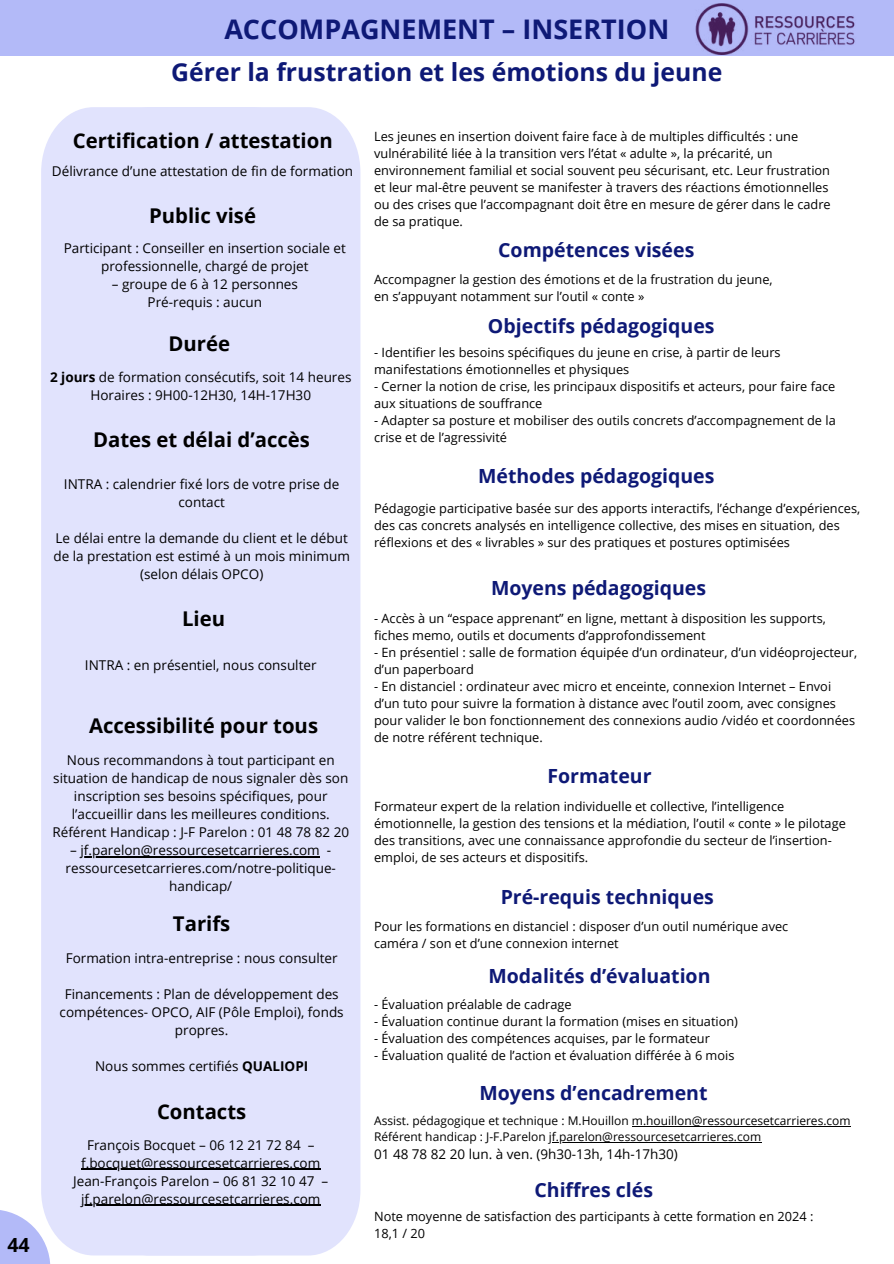
<style>
.page{position:relative;width:894px;height:1264px;background:#fff}
.page>*{position:absolute;margin:0;border:0;box-sizing:border-box;transform-origin:0 0}
.t1{font:700 27px "Open Sans";color:#0e1976}
.t2{font:700 24.75px "Open Sans";color:#0e1976}
.t3{font:700 20.25px "Open Sans";color:#000}
.t4{font:700 19.5px "Open Sans";color:#0e1976}
.t5{font:700 19.5px "Open Sans";color:#000}
.t6{font:13.5px/18px "Open Sans";color:#000;text-align:center}
.t7{font:12.75px/17px "Open Sans";color:#000}
.t8{font:12px/15.9px "Open Sans";color:#000}
.s1{font-weight:700}
</style>
<div class="page">
<div style="left:0;top:0;width:893px;height:55px;background:#b3baf8"></div>
<img style="left:695px;top:3px;width:160px;height:52px">
<svg style="left:304px;top:107px;width:56px;height:1148px;background:#e3e5fd"></svg>
<div style="left:304px;top:122px;width:44px;height:1118px;background:#e1e3fd"></div>
<div style="left:41px;top:107px;width:263px;height:1148px;background:#e1e3fd"></div>
<div style="left:53px;top:122px;width:239px;height:1118px;background:#e1e3fd"></div>
<hr style="left:81px;top:1168px;width:239px;height:1px;background:#000">
<hr style="left:81px;top:1204px;width:239px;height:1px;background:#000">
<hr style="left:81px;top:856px;width:239px;height:1px;background:#000">
<svg style="left:0;top:1209px;width:50px;height:54px;fill:#b3baf8"></svg>
<hr style="left:631px;top:1125px;width:219px;height:1px;background:#000">
<hr style="left:548px;top:1141px;width:213px;height:1px;background:#000">
<h3 class="t5" style="left:7px;top:1230px;width:24px">44</h3>
<h1 class="t1" style="left:224px;top:10px;width:446px">ACCOMPAGNEMENT – INSERTION</h1>
<h2 class="t2" style="left:171px;top:55px;width:552px">Gérer la frustration et les émotions du jeune</h2>
<h3 class="t3" style="left:73px;top:126px;width:261px">Certification / attestation</h3>
<p class="t6" style="left:52px;top:161px;width:302px">Délivrance d’une attestation de fin de formation</p>
<h3 class="t3" style="left:149px;top:201px;width:108px">Public visé</h3>
<p class="t6" style="left:64px;top:239px;width:283px">Participant : Conseiller en insertion sociale et professionnelle, chargé de projet</p>
<p class="t6" style="left:112px;top:275px;width:188px">– groupe de 6 à 12 personnes<br>Pré-requis : aucun</p>
<h3 class="t3" style="left:168px;top:329px;width:63px">Durée</h3>
<p class="t6" style="left:50px;top:367px;width:303px"><span class="s1">2 jours</span> de formation consécutifs, soit 14 heures<br>Horaires : 9H00-12H30, 14H-17H30</p>
<h3 class="t3" style="left:93px;top:425px;width:218px">Dates et délai d’accès</h3>
<p class="t6" style="left:64px;top:474px;width:277px">INTRA : calendrier fixé lors de votre prise de contact</p>
<p class="t6" style="left:53px;top:528px;width:298px">Le délai entre la demande du client et le début de la prestation est estimé à un mois minimum (selon délais OPCO)</p>
<h3 class="t3" style="left:182px;top:604px;width:45px">Lieu</h3>
<p class="t6" style="left:85px;top:655px;width:233px">INTRA : en présentiel, nous consulter</p>
<h3 class="t3" style="left:89px;top:711px;width:230px">Accessibilité pour tous</h3>
<p class="t6" style="left:52px;top:751px;width:298px">Nous recommandons à tout participant en situation de handicap de nous signaler dès son inscription ses besoins spécifiques, pour l’accueillir dans les meilleures conditions.<br>Référent Handicap : J-F Parelon : 01 48 78 82 20</p>
<p class="t6" style="left:66px;top:841px;width:272px">– jf.parelon@ressourcesetcarrieres.com - ressourcesetcarrieres.com/notre-politique&shy;handicap/</p>
<h3 class="t3" style="left:173px;top:909px;width:59px">Tarifs</h3>
<p class="t6" style="left:66px;top:949px;width:273px">Formation intra-entreprise : nous consulter</p>
<p class="t6" style="left:60px;top:985px;width:285px">Financements : Plan de développement des compétences- OPCO, AIF (Pôle Emploi), fonds propres.</p>
<p class="t6" style="left:95px;top:1057px;width:215px">Nous sommes certifiés <span class="s1">QUALIOPI</span></p>
<h3 class="t3" style="left:157px;top:1096px;width:91px">Contacts</h3>
<p class="t6" style="left:73px;top:1135px;width:256px">François Bocquet – 06 12 21 72 84 – f.bocquet@ressourcesetcarrieres.com Jean-François Parelon – 06 81 32 10 47 – jf.parelon@ressourcesetcarrieres.com</p>
<p class="t7" style="left:374px;top:127px;width:458px">Les jeunes en insertion doivent faire face à de multiples difficultés : une vulnérabilité liée à la transition vers l’état « adulte », la précarité, un environnement familial et social souvent peu sécurisant, etc. Leur frustration et leur mal-être peuvent se manifester à travers des réactions émotionnelles ou des crises que l’accompagnant doit être en mesure de gérer dans le cadre de sa pratique.</p>
<h3 class="t4" style="left:498px;top:236px;width:198px">Compétences visées</h3>
<p class="t7" style="left:374px;top:270px;width:400px">Accompagner la gestion des émotions et de la frustration du jeune, en s’appuyant notamment sur l’outil « conte »</p>
<h3 class="t4" style="left:488px;top:312px;width:228px">Objectifs pédagogiques</h3>
<p class="t7" style="left:374px;top:344px;width:408px">- Identifier les besoins spécifiques du jeune en crise, à partir de leurs manifestations émotionnelles et physiques</p>
<p class="t7" style="left:374px;top:378px;width:462px">- Cerner la notion de crise, les principaux dispositifs et acteurs, pour faire face aux situations de souffrance</p>
<p class="t7" style="left:374px;top:412px;width:463px">- Adapter sa posture et mobiliser des outils concrets d’accompagnement de la crise et de l’agressivité</p>
<h3 class="t4" style="left:478px;top:462px;width:238px">Méthodes pédagogiques</h3>
<p class="t7" style="left:374px;top:499px;width:487px">Pédagogie participative basée sur des apports interactifs, l’échange d’expériences, des cas concrets analysés en intelligence collective, des mises en situation, des réflexions et des « livrables » sur des pratiques et postures optimisées</p>
<h3 class="t4" style="left:491px;top:574px;width:216px">Moyens pédagogiques</h3>
<p class="t7" style="left:374px;top:609px;width:453px">- Accès à un “espace apprenant” en ligne, mettant à disposition les supports, fiches memo, outils et documents d’approfondissement</p>
<p class="t7" style="left:374px;top:643px;width:484px">- En présentiel : salle de formation équipée d’un ordinateur, d’un vidéoprojecteur, d’un paperboard</p>
<p class="t7" style="left:374px;top:677px;width:482px">- En distanciel : ordinateur avec micro et enceinte, connexion Internet – Envoi d’un tuto pour suivre la formation à distance avec l’outil zoom, avec consignes pour valider le bon fonctionnement des connexions audio /vidéo et coordonnées de notre référent technique.</p>
<h3 class="t4" style="left:547px;top:761px;width:106px">Formateur</h3>
<p class="t7" style="left:374px;top:797px;width:473px">Formateur expert de la relation individuelle et collective, l’intelligence émotionnelle, la gestion des tensions et la médiation, l’outil « conte » le pilotage des transitions, avec une connaissance approfondie du secteur de l’insertion&shy;emploi, de ses acteurs et dispositifs.</p>
<h3 class="t4" style="left:500px;top:882px;width:215px">Pré-requis techniques</h3>
<p class="t7" style="left:374px;top:917px;width:415px">Pour les formations en distanciel : disposer d’un outil numérique avec caméra / son et d’une connexion internet</p>
<h3 class="t4" style="left:488px;top:962px;width:223px">Modalités d’évaluation</h3>
<p class="t7" style="left:374px;top:995px;width:199px">- Évaluation préalable de cadrage</p>
<p class="t7" style="left:374px;top:1012px;width:365px">- Évaluation continue durant la formation (mises en situation)</p>
<p class="t7" style="left:374px;top:1029px;width:337px">- Évaluation des compétences acquises, par le formateur</p>
<p class="t7" style="left:374px;top:1046px;width:362px">- Évaluation qualité de l’action et évaluation différée à 6 mois</p>
<h3 class="t4" style="left:479px;top:1079px;width:229px">Moyens d’encadrement</h3>
<p class="t8" style="left:374px;top:1112px;width:478px">Assist. pédagogique et technique : M.Houillon m.houillon@ressourcesetcarrieres.com<br>Référent handicap : J-F.Parelon jf.parelon@ressourcesetcarrieres.com</p>
<p class="t6" style="left:374px;top:1144px;width:305px">01 48 78 82 20 lun. à ven. (9h30-13h, 14h-17h30)</p>
<h3 class="t4" style="left:534px;top:1176px;width:120px">Chiffres clés</h3>
<p class="t7" style="left:374px;top:1207px;width:440px">Note moyenne de satisfaction des participants à cette formation en 2024 :<br>18,1 / 20</p>
</div>
